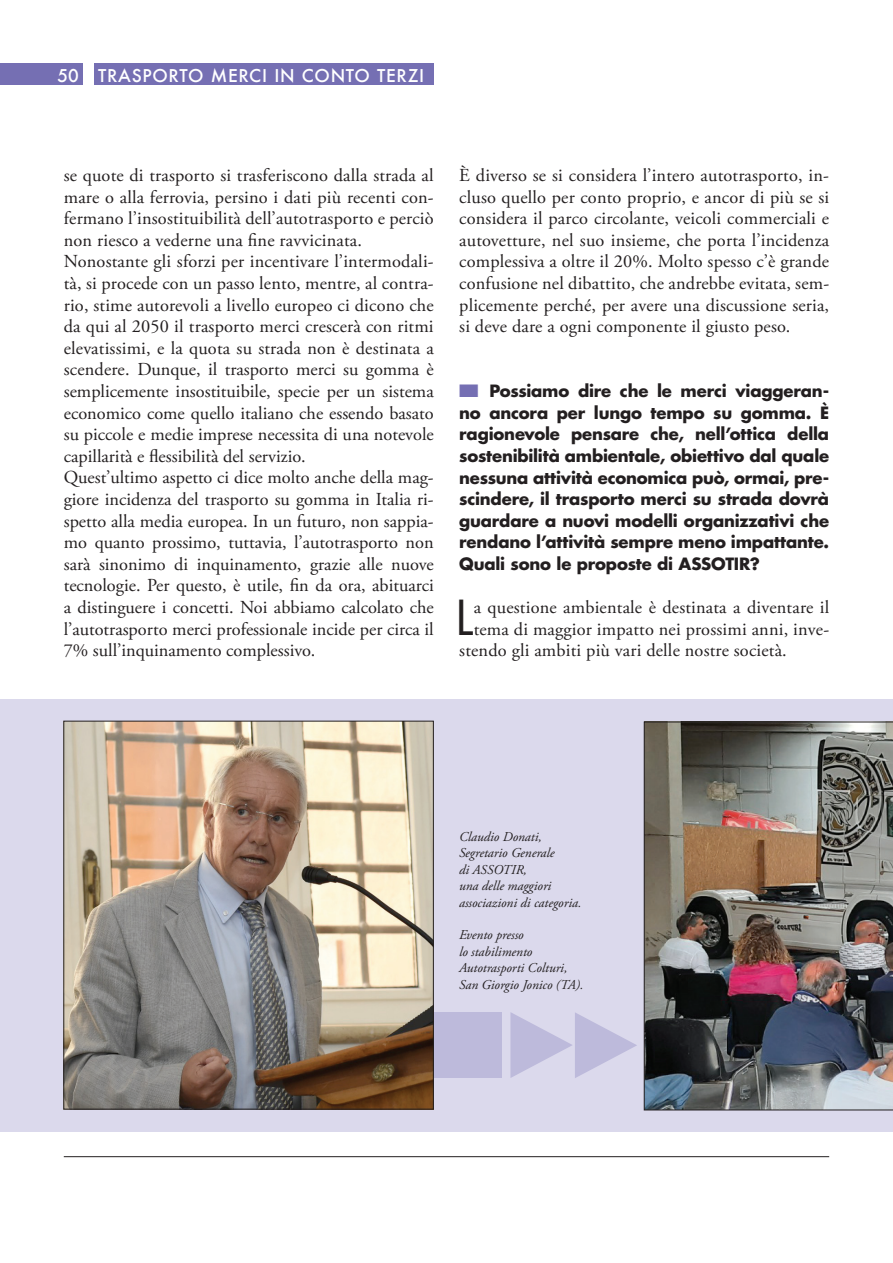
<style>
.page{position:relative;width:893px;height:1263px;background:#fff}
.page>*{position:absolute;margin:0;border:0;box-sizing:border-box;transform-origin:0 0}
.t1{font:46.95px "Futura Std";color:#231f20}
.t2{font:18.3px/21.6px "Adobe Garamond Pro";color:#231f20}
.t3{font:500 17.25px "Futura";letter-spacing:.04em;color:#fff}
.t4{font:700 16.5px/21.6px "Futura Std";letter-spacing:-.01em;color:#231f20;text-align:justify}
.t5{font:italic 13.5px/16.5px "Adobe Garamond Pro";color:#231f20}
</style>
<div class="page">
<hr style="left:64px;top:1156px;width:765px;height:1px;background:#231f20">
<div style="left:0;top:699px;width:893px;height:432px;background:#dbd9ec"></div>
<div style="left:0;top:64px;width:83px;height:21px;background:#756fb3"></div>
<div style="left:94px;top:64px;width:340px;height:21px;background:#756fb3"></div>
<img style="left:644px;top:722px;width:249px;height:388px">
<div style="left:351px;top:1012px;width:151px;height:66px;background:#bdbadb"></div>
<svg style="left:510px;top:1012px;width:127px;height:66px"></svg>
<img style="left:66px;top:723px;width:366px;height:384px">
<div style="left:64px;top:721px;width:370px;height:388px;border:1px solid #231f20"></div>
<p class="t3" style="left:57px;top:63px;width:368px">50 TRASPORTO MERCI IN CONTO TERZI</p>
<p class="t2" style="left:64px;top:165px;width:371px">se quote di trasporto si trasferiscono dalla strada al mare o alla ferrovia, persino i dati più recenti con&shy;fermano l’insostituibilità dell’autotrasporto e perciò non riesco a vederne una fine ravvicinata.<br>Nonostante gli sforzi per incentivare l’intermodali&shy;tà, si procede con un passo lento, mentre, al contra&shy;rio, stime autorevoli a livello europeo ci dicono che da qui al 2050 il trasporto merci crescerà con ritmi elevatissimi, e la quota su strada non è destinata a scendere. Dunque, il trasporto merci su gomma è semplicemente insostituibile, specie per un sistema economico come quello italiano che essendo basato su piccole e medie imprese necessita di una notevole capillarità e flessibilità del servizio.<br>Quest’ultimo aspetto ci dice molto anche della mag&shy;giore incidenza del trasporto su gomma in Italia ri&shy;spetto alla media europea. In un futuro, non sappia&shy;mo quanto prossimo, tuttavia, l’autotrasporto non sarà sinonimo di inquinamento, grazie alle nuove tecnologie. Per questo, è utile, fin da ora, abituarci a distinguere i concetti. Noi abbiamo calcolato che l’autotrasporto merci professionale incide per circa il 7% sull’inquinamento complessivo.</p>
<p class="t2" style="left:459px;top:165px;width:371px;text-align:justify">È diverso se si considera l’intero autotrasporto, in&shy;cluso quello per conto proprio, e ancor di più se si considera il parco circolante, veicoli commerciali e autovetture, nel suo insieme, che porta l’incidenza complessiva a oltre il 20%. Molto spesso c’è grande confusione nel dibattito, che andrebbe evitata, sem&shy;plicemente perché, per avere una discussione seria, si deve dare a ogni componente il giusto peso.</p>
<p class="t4" style="left:459px;top:380px;width:371px;text-indent:30px">Possiamo dire che le merci viaggeran&shy;no ancora per lungo tempo su gomma. È ragionevole pensare che, nell’ottica della sostenibilità ambientale, obiettivo dal quale nessuna attività economica può, ormai, pre&shy;scindere, il trasporto merci su strada dovrà guardare a nuovi modelli organizzativi che rendano l’attività sempre meno impattante.<br>Quali sono le proposte di ASSOTIR?</p>
<h1 class="t1" style="left:456px;top:587px;width:19px">L</h1>
<p class="t2" style="left:474px;top:597px;width:357px">a questione ambientale è destinata a diventare il</p>
<p class="t2" style="left:474px;top:619px;width:357px">tema di maggior impatto nei prossimi anni, inve-</p>
<p class="t2" style="left:459px;top:640px;width:329px">stendo gli ambiti più vari delle nostre società.</p>
<p class="t5" style="left:459px;top:828px;width:124px">Claudio Donati,<br>Segretario Generale<br>di ASSOTIR,<br>una delle maggiori associazioni di categoria.</p>
<p class="t5" style="left:459px;top:927px;width:126px">Evento presso<br>lo stabilimento<br>Autotrasporti Colturi,<br>San Giorgio Jonico (TA).</p>
</div>
